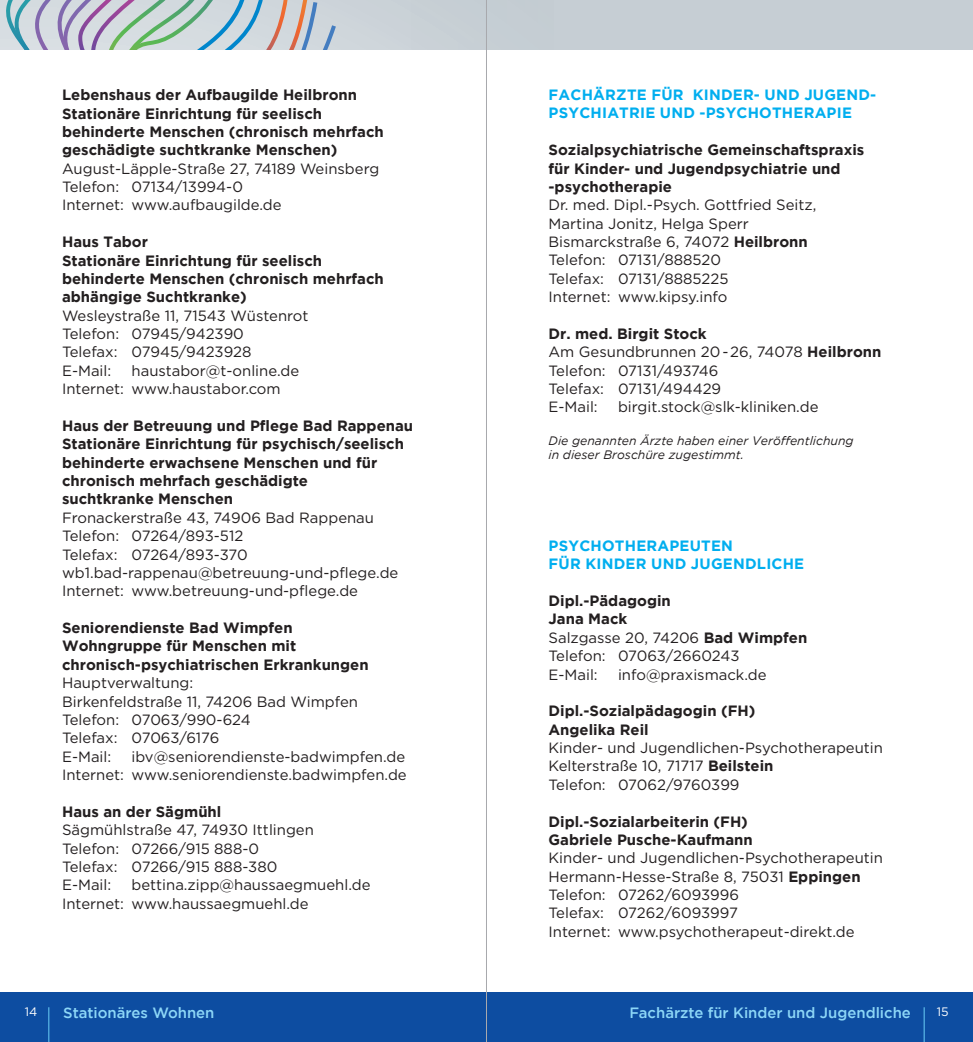
<style>
.page{position:relative;width:973px;height:1042px;background:#fff}
.page>*{position:absolute;margin:0;border:0;box-sizing:border-box;transform-origin:0 0}
.t1{font:14.88px/18.4px "Gotham";color:#231f20}
.t2{font:700 14.88px/18.4px "Gotham";color:#231f20}
.t3{font:700 14.88px/18.4px "Gotham";letter-spacing:.015em;color:#00aeef}
.t4{font:500 14.88px "Gotham";color:#8dd7f7}
.t5{font:italic 12.25px/14px "Gotham";color:#231f20}
.t6{font:12.25px "Gotham";color:#fff}
.s1{font-weight:700}
</style>
<div class="page">
<div style="left:0;top:992px;width:972px;height:50px;background:#0d4da1"></div>
<div style="left:0;top:0;width:972px;height:50px;background:#c6ced4"></div>
<svg style="left:0;top:0;width:336px;height:50px"></svg>
<hr style="left:48px;top:1007px;width:1px;height:35px;background:#6bcff6">
<hr style="left:923px;top:1007px;width:1px;height:35px;background:#6bcff6">
<hr style="left:486px;top:0;width:1px;height:1042px;background:#a8a9ad">
<p class="t2" style="left:62px;top:85px;width:323px">Lebenshaus der Aufbaugilde Heilbronn Stationäre Einrichtung für seelisch behinderte Menschen (chronisch mehrfach geschädigte suchtkranke Menschen)</p>
<p class="t1" style="left:62px;top:159px;width:318px">August-Läpple-Straße 27, 74189 Weinsberg<br>Telefon: 07134/13994-0<br>Internet: www.aufbaugilde.de</p>
<p class="t2" style="left:62px;top:232px;width:323px">Haus Tabor<br>Stationäre Einrichtung für seelisch behinderte Menschen (chronisch mehrfach abhängige Suchtkranke)</p>
<p class="t1" style="left:62px;top:306px;width:248px">Wesleystraße 11, 71543 Wüstenrot<br>Telefon: 07945/942390<br>Telefax: 07945/9423928<br>E-Mail:</p>
<p class="t1" style="left:62px;top:361px;width:239px;text-indent:69px">haustabor@t-online.de<br>Internet: www.haustabor.com</p>
<p class="t2" style="left:62px;top:416px;width:352px">Haus der Betreuung und Pflege Bad Rappenau Stationäre Einrichtung für psychisch/seelisch behinderte erwachsene Menschen und für chronisch mehrfach geschädigte<br>suchtkranke Menschen</p>
<p class="t1" style="left:62px;top:508px;width:338px">Fronackerstraße 43, 74906 Bad Rappenau Telefon: 07264/893-512<br>Telefax: 07264/893-370 wb1.bad-rappenau@betreuung-und-pflege.de Internet: www.betreuung-und-pflege.de</p>
<p class="t2" style="left:62px;top:618px;width:308px">Seniorendienste Bad Wimpfen<br>Wohngruppe für Menschen mit chronisch-psychiatrischen Erkrankungen</p>
<p class="t1" style="left:62px;top:673px;width:297px">Hauptverwaltung:<br>Birkenfeldstraße 11, 74206 Bad Wimpfen<br>Telefon: 07063/990-624<br>Telefax: 07063/6176<br>E-Mail:</p>
<p class="t1" style="left:62px;top:747px;width:346px;text-align:right">ibv@seniorendienste-badwimpfen.de<br>Internet: www.seniorendienste.badwimpfen.de</p>
<p class="t2" style="left:62px;top:802px;width:161px">Haus an der Sägmühl</p>
<p class="t1" style="left:62px;top:820px;width:253px">Sägmühlstraße 47, 74930 Ittlingen<br>Telefon: 07266/915 888-0<br>Telefax: 07266/915 888-380<br>E-Mail:</p>
<p class="t1" style="left:62px;top:875px;width:310px;text-indent:69px">bettina.zipp@haussaegmuehl.de<br>Internet: www.haussaegmuehl.de</p>
<p class="t3" style="left:548px;top:85px;width:329px">FACHÄRZTE FÜR KINDER- UND JUGEND-<br>PSYCHIATRIE UND -PSYCHOTHERAPIE</p>
<p class="t2" style="left:548px;top:140px;width:317px">Sozialpsychiatrische Gemeinschaftspraxis für Kinder- und Jugendpsychiatrie und -psychotherapie</p>
<p class="t1" style="left:548px;top:196px;width:269px">Dr. med. Dipl.-Psych. Gottfried Seitz,<br>Martina Jonitz, Helga Sperr<br>Bismarckstraße 6, 74072 <span class="s1">Heilbronn<br></span>Telefon: 07131/888520<br>Telefax: 07131/8885225<br>Internet: www.kipsy.info</p>
<p class="t1" style="left:548px;top:324px;width:334px"><span class="s1">Dr. med. Birgit Stock<br></span>Am Gesundbrunnen 20-26, 74078 <span class="s1">Heilbronn<br></span>Telefon: 07131/493746<br>Telefax: 07131/494429<br>E-Mail:</p>
<p class="t1" style="left:618px;top:398px;width:202px">birgit.stock@slk-kliniken.de</p>
<p class="t5" style="left:548px;top:434px;width:306px">Die genannten Ärzte haben einer Veröffentlichung in dieser Broschüre zugestimmt.</p>
<p class="t3" style="left:548px;top:536px;width:257px">PSYCHOTHERAPEUTEN<br>FÜR KINDER UND JUGENDLICHE</p>
<p class="t1" style="left:548px;top:591px;width:260px"><span class="s1">Dipl.-Pädagogin<br>Jana Mack<br></span>Salzgasse 20, 74206 <span class="s1">Bad Wimpfen<br></span>Telefon: 07063/2660243<br>E-Mail:</p>
<p class="t1" style="left:618px;top:665px;width:150px">info@praxismack.de</p>
<p class="t2" style="left:548px;top:701px;width:208px">Dipl.-Sozialpädagogin (FH)<br>Angelika Reil</p>
<p class="t1" style="left:548px;top:738px;width:336px">Kinder- und Jugendlichen-Psychotherapeutin<br>Kelterstraße 10, 71717 <span class="s1">Beilstein<br></span>Telefon: 07062/9760399</p>
<p class="t2" style="left:548px;top:812px;width:206px">Dipl.-Sozialarbeiterin (FH)<br>Gabriele Pusche-Kaufmann</p>
<p class="t1" style="left:548px;top:848px;width:336px">Kinder- und Jugendlichen-Psychotherapeutin Hermann-Hesse-Straße 8, 75031 <span class="s1">Eppingen </span>Telefon: 07262/6093996<br>Telefax: 07262/6093997<br>Internet: www.psychotherapeut-direkt.de</p>
<p class="t4" style="left:63px;top:1004px;width:153px">Stationäres Wohnen</p>
<p class="t4" style="left:629px;top:1004px;width:283px">Fachärzte für Kinder und Jugendliche</p>
<p class="t6" style="left:25px;top:1005px;width:14px">14</p>
<p class="t6" style="left:936px;top:1005px;width:13px">15</p>
</div>
